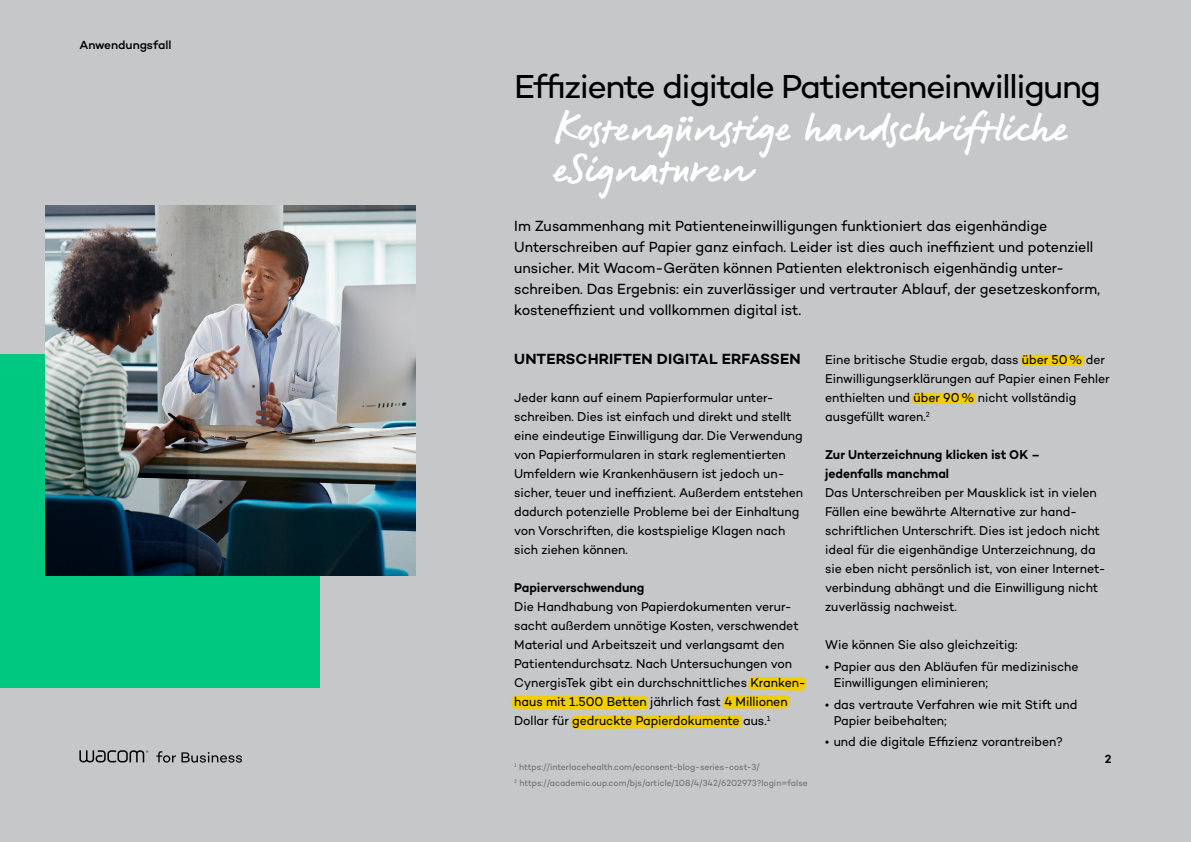
<style>
.page{position:relative;width:1191px;height:842px;background:#c5c7c8}
.page>*{position:absolute;margin:0;border:0;box-sizing:border-box;transform-origin:0 0}
.t1{font:40.6px/40.6px "Signature Wacom";color:#fff}
.t2{font:33.8px "Campton Wacom";letter-spacing:-.045em;color:#000}
.t3{font:15px/21px "Campton Wacom";letter-spacing:-.005em;color:#000;scale:.95 1}
.t4{font:600 15px "Campton Wacom";letter-spacing:.005em;color:#000}
.t5{font:13px/19px "Campton Wacom";letter-spacing:-.005em;color:#000;scale:.95 1}
.t6{font:600 13px/19px "Campton Wacom";letter-spacing:-.005em;color:#000;scale:.95 1}
.t7{font:500 12px "Campton Wacom";color:#000}
.t8{font:600 12px "Campton Wacom";color:#000}
.t9{font:9px/15.8px "Campton Wacom";color:#6d6f6f;scale:.95 1}
</style>
<div class="page">
<div style="left:0;top:354px;width:320px;height:333px;background:#00c880"></div>
<svg style="left:79px;top:750px;width:163px;height:13px"></svg>
<img style="left:45px;top:205px;width:370px;height:370px">
<svg style="left:1020px;top:354px;width:65px;height:12px"></svg>
<svg style="left:912px;top:392px;width:64px;height:12px"></svg>
<svg style="left:511px;top:676px;width:296px;height:53px"></svg>
<p class="t7" style="left:79px;top:37px;width:94px">Anwendungsfall</p>
<h2 class="t2" style="left:514px;top:66px;width:588px">Effiziente digitale Patienteneinwilligung</h2>
<h1 class="t1" style="left:554px;top:105px;width:516px">Kostengünstige handschriftliche eSignaturen</h1>
<p class="t3" style="left:514px;top:215px;width:618px">Im Zusammenhang mit Patienteneinwilligungen funktioniert das eigenhändige Unterschreiben auf Papier ganz einfach. Leider ist dies auch ineffizient und potenziell unsicher. Mit Wacom-Geräten können Patienten elektronisch eigenhändig unter&shy;schreiben. Das Ergebnis: ein zuverlässiger und vertrauter Ablauf, der gesetzeskonform, kosteneffizient und vollkommen digital ist.</p>
<p class="t4" style="left:514px;top:350px;width:288px">UNTERSCHRIFTEN DIGITAL ERFASSEN</p>
<p class="t5" style="left:514px;top:388px;width:306px">Jeder kann auf einem Papierformular unter&shy;schreiben. Dies ist einfach und direkt und stellt eine eindeutige Einwilligung dar. Die Verwendung von Papierformularen in stark reglementierten Umfeldern wie Krankenhäusern ist jedoch un&shy;sicher, teuer und ineffizient. Außerdem entstehen dadurch potenzielle Probleme bei der Einhaltung von Vorschriften, die kostspielige Klagen nach sich ziehen können.</p>
<p class="t6" style="left:514px;top:578px;width:139px">Papierverschwendung</p>
<p class="t5" style="left:514px;top:597px;width:308px">Die Handhabung von Papierdokumenten verur&shy;sacht außerdem unnötige Kosten, verschwendet Material und Arbeitszeit und verlangsamt den Patientendurchsatz. Nach Untersuchungen von CynergisTek gibt ein durchschnittliches Kranken&shy;haus mit 1.500 Betten jährlich fast 4 Millionen Dollar für gedruckte Papierdokumente aus.<sup>1</sup></p>
<p class="t9" style="left:514px;top:759px;width:310px"><sup>1</sup> https://interlacehealth.com/econsent-blog-series-cost-3/<br><sup>2</sup> https://academic.oup.com/bjs/article/108/4/342/6202973?login=false</p>
<p class="t5" style="left:825px;top:350px;width:301px">Eine britische Studie ergab, dass über 50% der Einwilligungserklärungen auf Papier einen Fehler enthielten und über 90% nicht vollständig ausgefüllt waren.<sup>2</sup></p>
<p class="t6" style="left:825px;top:445px;width:228px">Zur Unterzeichnung klicken ist OK – jedenfalls manchmal</p>
<p class="t5" style="left:825px;top:483px;width:297px">Das Unterschreiben per Mausklick ist in vielen Fällen eine bewährte Alternative zur hand&shy;schriftlichen Unterschrift. Dies ist jedoch nicht ideal für die eigenhändige Unterzeichnung, da sie eben nicht persönlich ist, von einer Internet&shy;verbindung abhängt und die Einwilligung nicht zuverlässig nachweist.</p>
<p class="t5" style="left:825px;top:635px;width:204px">Wie können Sie also gleichzeitig:</p>
<p class="t5" style="left:833px;top:658px;width:259px;line-height:16px;text-indent:-9px">• Papier aus den Abläufen für medizinische<br>Einwilligungen eliminieren;</p>
<p class="t5" style="left:833px;top:696px;width:258px;line-height:16px;text-indent:-9px">• das vertraute Verfahren wie mit Stift und<br>Papier beibehalten;</p>
<p class="t5" style="left:825px;top:732px;width:252px">• und die digitale Effizienz vorantreiben?</p>
<p class="t8" style="left:1104px;top:751px;width:8px">2</p>
</div>
